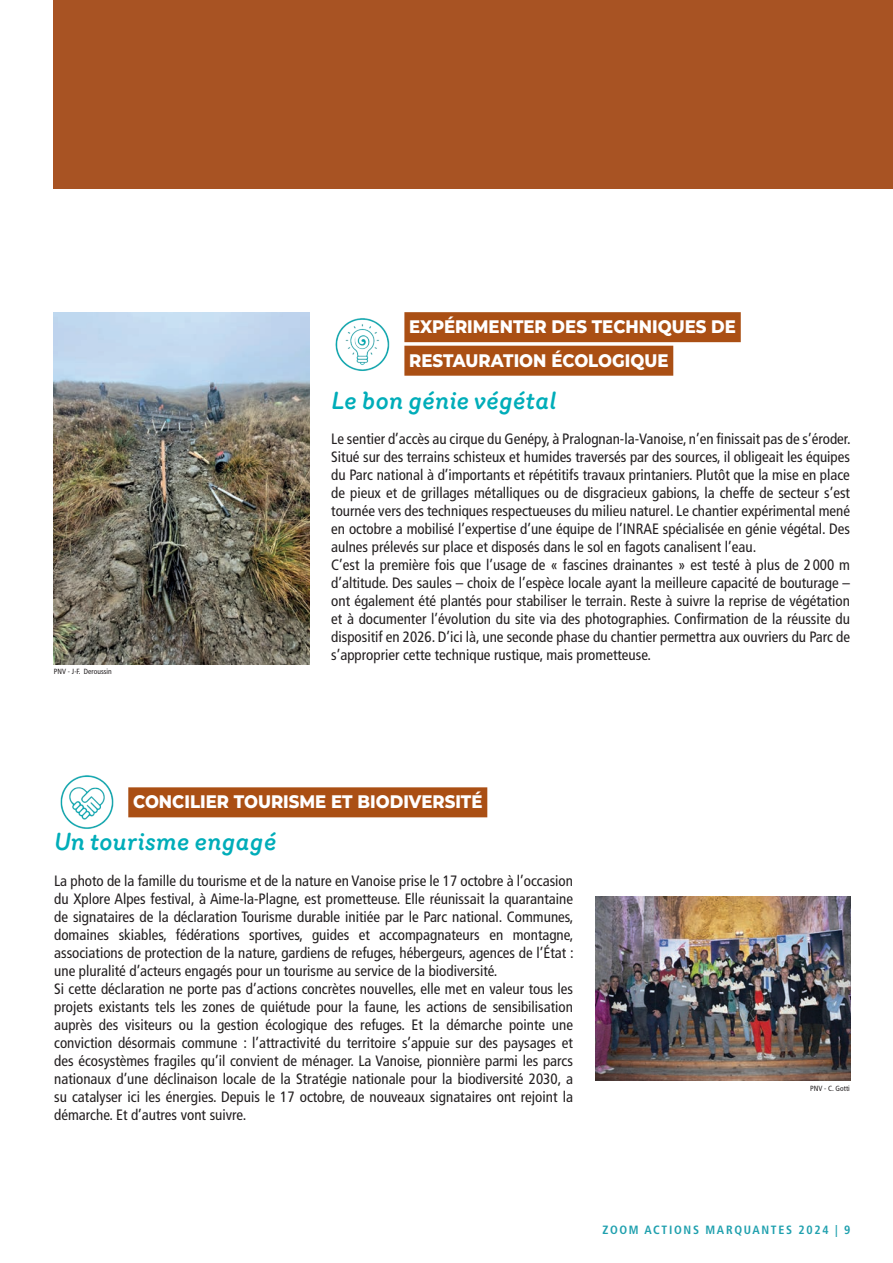
<style>
.page{position:relative;width:893px;height:1263px;background:#fff}
.page>*{position:absolute;margin:0;border:0;box-sizing:border-box;transform-origin:0 0}
.t1{font:italic 500 24px "Router";color:#00adb9}
.t2{font:800 18.15px/33.5px "Montserrat";color:#fff;scale:.91 1}
.t3{font:condensed 15px/18px "Frutiger LT Std";color:#231f20}
.t4{font:700 condensed 12px "Frutiger LT Std";letter-spacing:.14em;color:#1fa0ae}
.t5{font:condensed 7.5px "Frutiger LT Std";color:#231f20}
</style>
<div class="page">
<img style="left:54px;top:312px;width:255px;height:353px">
<div style="left:404px;top:312px;width:337px;height:30px;background:#aa4f14"></div>
<div style="left:404px;top:346px;width:269px;height:30px;background:#aa4f14"></div>
<img style="left:335px;top:318px;width:55px;height:53px">
<img style="left:595px;top:897px;width:255px;height:184px">
<div style="left:128px;top:787px;width:359px;height:30px;background:#aa4f14"></div>
<img style="left:60px;top:775px;width:54px;height:54px">
<div style="left:54px;top:0;width:839px;height:189px;background:#a85323"></div>
<p class="t5" style="left:54px;top:667px;width:59px">PNV - J-F. Deroussin</p>
<p class="t2" style="left:409px;top:309px;width:361px">EXPÉRIMENTER DES TECHNIQUES DE<br>RESTAURATION ÉCOLOGIQUE</p>
<h1 class="t1" style="left:331px;top:382px;width:227px">Le bon génie végétal</h1>
<p class="t3" style="left:331px;top:430px;width:521px">Le sentier d’accès au cirque du Genépy, à Pralognan-la-Vanoise, n’en finissait pas de s’éroder.<br>Situé sur des terrains schisteux et humides traversés par des sources, il obligeait les équipes du Parc national à d’importants et répétitifs travaux printaniers. Plutôt que la mise en place de pieux et de grillages métalliques ou de disgracieux gabions, la cheffe de secteur s’est tournée vers des techniques respectueuses du milieu naturel. Le chantier expérimental mené en octobre a mobilisé l’expertise d’une équipe de l’INRAE spécialisée en génie végétal. Des aulnes prélevés sur place et disposés dans le sol en fagots canalisent l’eau.<br>C’est la première fois que l’usage de « fascines drainantes » est testé à plus de 2 000 m d’altitude. Des saules – choix de l’espèce locale ayant la meilleure capacité de bouturage – ont également été plantés pour stabiliser le terrain. Reste à suivre la reprise de végétation et à documenter l’évolution du site via des photographies. Confirmation de la réussite du dispositif en 2026. D’ici là, une seconde phase du chantier permettra aux ouvriers du Parc de s’approprier cette technique rustique, mais prometteuse.</p>
<p class="t2" style="left:133px;top:784px;width:385px">CONCILIER TOURISME ET BIODIVERSITÉ</p>
<h1 class="t1" style="left:54px;top:823px;width:224px">Un tourisme engagé</h1>
<p class="t3" style="left:54px;top:871px;width:521px">La photo de la famille du tourisme et de la nature en Vanoise prise le 17 octobre à l’occasion du Xplore Alpes festival, à Aime-la-Plagne, est prometteuse. Elle réunissait la quarantaine de signataires de la déclaration Tourisme durable initiée par le Parc national. Communes, domaines skiables, fédérations sportives, guides et accompagnateurs en montagne, associations de protection de la nature, gardiens de refuges, hébergeurs, agences de l’État : une pluralité d’acteurs engagés pour un tourisme au service de la biodiversité.<br>Si cette déclaration ne porte pas d’actions concrètes nouvelles, elle met en valeur tous les projets existants tels les zones de quiétude pour la faune, les actions de sensibilisation auprès des visiteurs ou la gestion écologique des refuges. Et la démarche pointe une conviction désormais commune : l’attractivité du territoire s’appuie sur des paysages et des écosystèmes fragiles qu’il convient de ménager. La Vanoise, pionnière parmi les parcs nationaux d’une déclinaison locale de la Stratégie nationale pour la biodiversité 2030, a su catalyser ici les énergies. Depuis le 17 octobre, de nouveaux signataires ont rejoint la démarche. Et d’autres vont suivre.</p>
<p class="t5" style="left:810px;top:1084px;width:41px">PNV - C. Gotti</p>
<p class="t4" style="left:602px;top:1223px;width:250px">ZOOM ACTIONS MARQUANTES 2024 | 9</p>
</div>
